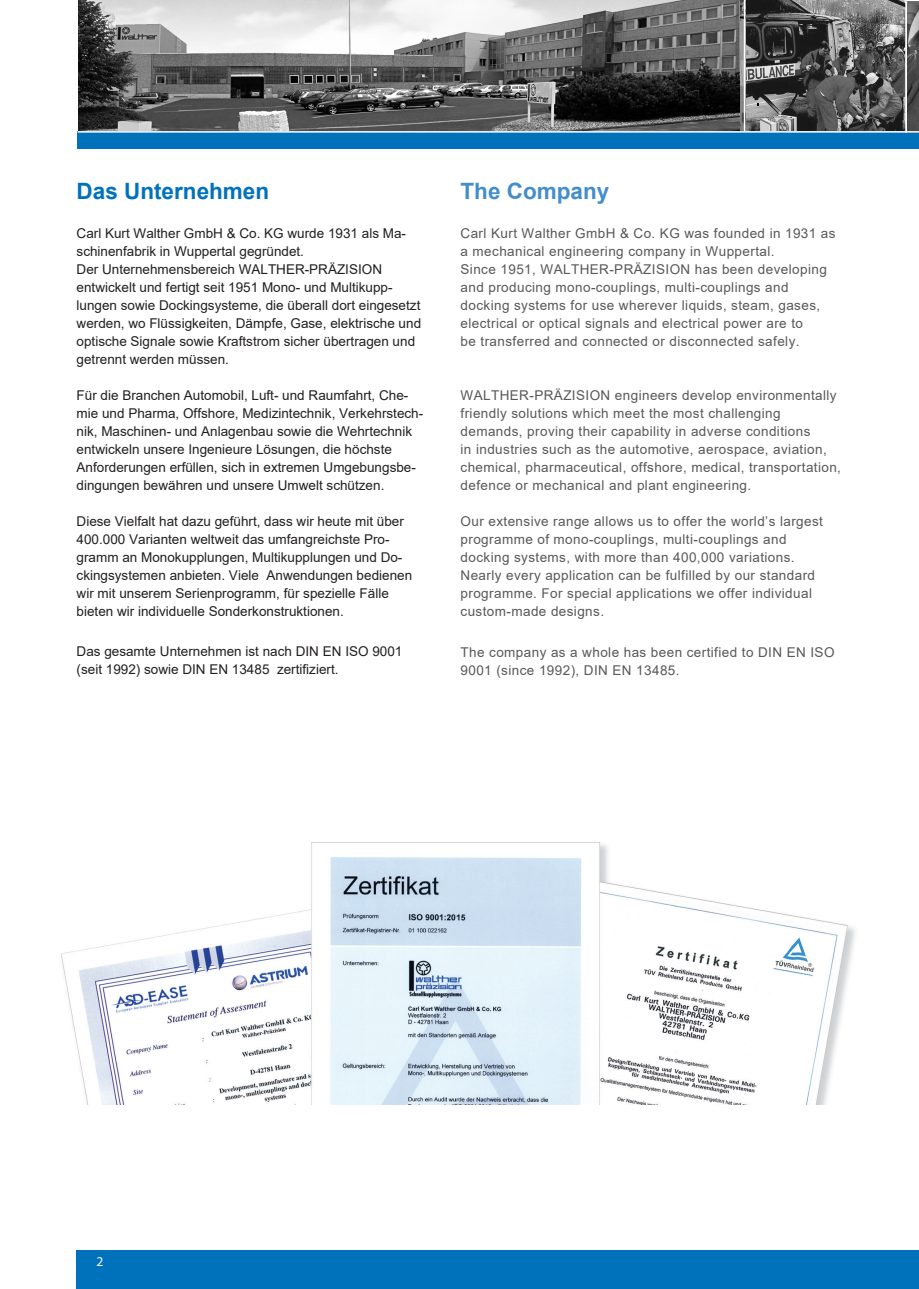
<style>
.page{position:relative;width:919px;height:1289px;background:#fff}
.page>*{position:absolute;margin:0;border:0;box-sizing:border-box;transform-origin:0 0}
.t1{font:700 22.5px "Arial";color:#0072bc}
.t2{font:700 22.5px "Arial";color:#448dcb}
.t3{font:13.5px/18px "Arial";color:#231f20}
.t4{font:13.5px/18px "Arial";letter-spacing:.03em;color:#57585a}
.t5{font:13.5px "Myriad Pro";color:#fff}
</style>
<div class="page">
<img style="left:745px;top:0;width:161px;height:131px">
<div style="left:77px;top:1250px;width:829px;height:38px;background:#0072bc"></div>
<div style="left:906px;top:1250px;width:12px;height:38px;background:#0072bc"></div>
<div style="left:77px;top:132px;width:841px;height:17px;background:#0072bc"></div>
<img style="left:906px;top:1px;width:12px;height:130px">
<hr style="left:905px;top:1px;width:1px;height:132px;background:#fff">
<hr style="left:78px;top:131px;width:840px;height:2px;background:#fff">
<img style="left:78px;top:0;width:661px;height:131px">
<img style="left:61px;top:842px;width:794px;height:262px">
<h1 class="t1" style="left:77px;top:175px;width:194px">Das Unternehmen</h1>
<p class="t3" style="left:77px;top:224px;width:346px">Carl Kurt Walther GmbH &amp; Co. KG wurde 1931 als Ma&shy;schinenfabrik in Wuppertal gegründet.<br>Der Unternehmensbereich WALTHER-PRÄZISION entwickelt und fertigt seit 1951 Mono- und Multikupp&shy;lungen sowie Dockingsysteme, die überall dort eingesetzt werden, wo Flüssigkeiten, Dämpfe, Gase, elektrische und optische Signale sowie Kraftstrom sicher übertragen und getrennt werden müssen.</p>
<p class="t3" style="left:77px;top:386px;width:348px">Für die Branchen Automobil, Luft- und Raumfahrt, Che&shy;mie und Pharma, Offshore, Medizintechnik, Verkehrstech&shy;nik, Maschinen- und Anlagenbau sowie die Wehrtechnik entwickeln unsere Ingenieure Lösungen, die höchste Anforderungen erfüllen, sich in extremen Umgebungsbe&shy;dingungen bewähren und unsere Umwelt schützen.</p>
<p class="t3" style="left:77px;top:512px;width:337px">Diese Vielfalt hat dazu geführt, dass wir heute mit über 400.000 Varianten weltweit das umfangreichste Pro&shy;gramm an Monokupplungen, Multikupplungen und Do&shy;ckingsystemen anbieten. Viele Anwendungen bedienen wir mit unserem Serienprogramm, für spezielle Fälle bieten wir individuelle Sonderkonstruktionen.</p>
<p class="t3" style="left:77px;top:642px;width:327px">Das gesamte Unternehmen ist nach DIN EN ISO 9001 (seit 1992) sowie DIN EN 13485 zertifiziert.</p>
<h1 class="t2" style="left:460px;top:175px;width:150px">The Company</h1>
<p class="t4" style="left:460px;top:224px;width:376px">Carl Kurt Walther GmbH &amp; Co. KG was founded in 1931 as a mechanical engineering company in Wuppertal.<br>Since 1951, WALTHER-PRÄZISION has been developing and producing mono-couplings, multi-couplings and docking systems for use wherever liquids, steam, gases, electrical or optical signals and electrical power are to<br>be transferred and connected or disconnected safely.</p>
<p class="t4" style="left:460px;top:386px;width:382px">WALTHER-PRÄZISION engineers develop environmentally friendly solutions which meet the most challenging demands, proving their capability in adverse conditions<br>in industries such as the automotive, aerospace, aviation, chemical, pharmaceutical, offshore, medical, transportation, defence or mechanical and plant engineering.</p>
<p class="t4" style="left:460px;top:512px;width:364px">Our extensive range allows us to offer the world’s largest programme of mono-couplings, multi-couplings and docking systems, with more than 400,000 variations.<br>Nearly every application can be fulfilled by our standard programme. For special applications we offer individual custom-made designs.</p>
<p class="t4" style="left:460px;top:643px;width:375px">The company as a whole has been certified to DIN EN ISO<br>9001 (since 1992), DIN EN 13485.</p>
<p class="t5" style="left:96px;top:1253px;width:8px">2</p>
</div>
